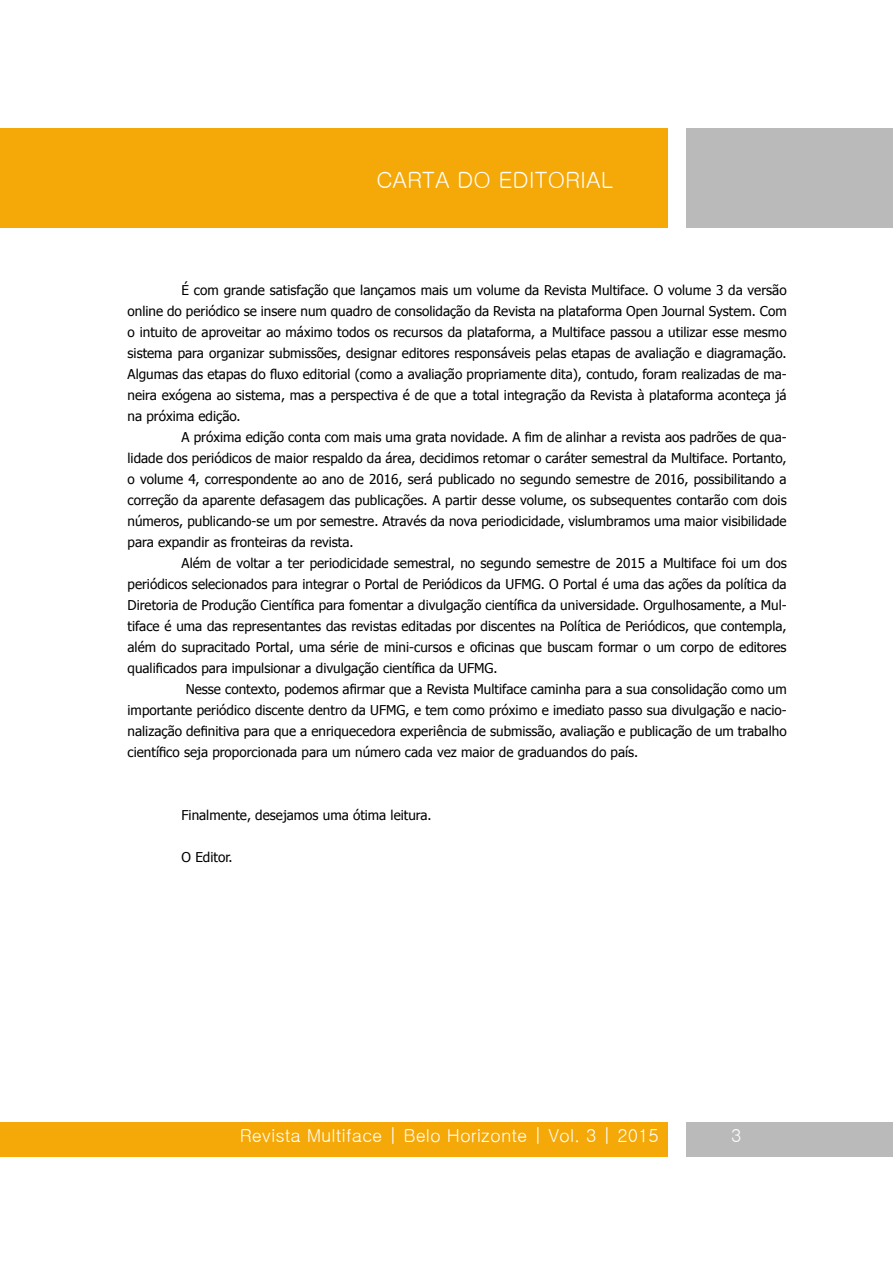
<style>
.page{position:relative;width:893px;height:1263px;background:#fff}
.page>*{position:absolute;margin:0;border:0;box-sizing:border-box;transform-origin:0 0}
.t1{font:22.5px "Gulim";color:#fff}
.t2{font:18px "Gulim";color:#fff}
.t3{font:13.5px "Tahoma";color:#000}
</style>
<div class="page">
<div style="left:0;top:128px;width:668px;height:99px;background:#f5a908"></div>
<div style="left:687px;top:128px;width:206px;height:99px;background:#bababa"></div>
<div style="left:687px;top:1122px;width:206px;height:35px;background:#bababa"></div>
<div style="left:0;top:1122px;width:668px;height:35px;background:#f5a908"></div>
<h1 class="t1" style="left:376px;top:168px;width:238px">CARTA DO EDITORIAL</h1>
<p class="t3" style="left:182px;top:281px;width:607px">É com grande satisfação que lançamos mais um volume da Revista Multiface. O volume 3 da versão</p>
<p class="t3" style="left:128px;top:302px;width:661px">online do periódico se insere num quadro de consolidação da Revista na plataforma Open Journal System. Com</p>
<p class="t3" style="left:128px;top:323px;width:661px">o intuito de aproveitar ao máximo todos os recursos da plataforma, a Multiface passou a utilizar esse mesmo</p>
<p class="t3" style="left:128px;top:344px;width:661px">sistema para organizar submissões, designar editores responsáveis pelas etapas de avaliação e diagramação.</p>
<p class="t3" style="left:128px;top:365px;width:661px">Algumas das etapas do fluxo editorial (como a avaliação propriamente dita), contudo, foram realizadas de ma-</p>
<p class="t3" style="left:128px;top:386px;width:661px">neira exógena ao sistema, mas a perspectiva é de que a total integração da Revista à plataforma aconteça já</p>
<p class="t3" style="left:128px;top:407px;width:115px">na próxima edição.</p>
<p class="t3" style="left:182px;top:428px;width:607px">A próxima edição conta com mais uma grata novidade. A fim de alinhar a revista aos padrões de qua-</p>
<p class="t3" style="left:128px;top:449px;width:661px">lidade dos periódicos de maior respaldo da área, decidimos retomar o caráter semestral da Multiface. Portanto,</p>
<p class="t3" style="left:128px;top:470px;width:661px">o volume 4, correspondente ao ano de 2016, será publicado no segundo semestre de 2016, possibilitando a</p>
<p class="t3" style="left:128px;top:491px;width:661px">correção da aparente defasagem das publicações. A partir desse volume, os subsequentes contarão com dois</p>
<p class="t3" style="left:128px;top:512px;width:661px">números, publicando-se um por semestre. Através da nova periodicidade, vislumbramos uma maior visibilidade</p>
<p class="t3" style="left:128px;top:533px;width:228px">para expandir as fronteiras da revista.</p>
<p class="t3" style="left:182px;top:554px;width:607px">Além de voltar a ter periodicidade semestral, no segundo semestre de 2015 a Multiface foi um dos</p>
<p class="t3" style="left:128px;top:575px;width:661px">periódicos selecionados para integrar o Portal de Periódicos da UFMG. O Portal é uma das ações da política da</p>
<p class="t3" style="left:128px;top:596px;width:661px">Diretoria de Produção Científica para fomentar a divulgação científica da universidade. Orgulhosamente, a Mul-</p>
<p class="t3" style="left:128px;top:617px;width:661px">tiface é uma das representantes das revistas editadas por discentes na Política de Periódicos, que contempla,</p>
<p class="t3" style="left:128px;top:638px;width:661px">além do supracitado Portal, uma série de mini-cursos e oficinas que buscam formar o um corpo de editores</p>
<p class="t3" style="left:128px;top:659px;width:372px">qualificados para impulsionar a divulgação científica da UFMG.</p>
<p class="t3" style="left:186px;top:680px;width:602px">Nesse contexto, podemos afirmar que a Revista Multiface caminha para a sua consolidação como um</p>
<p class="t3" style="left:128px;top:701px;width:661px">importante periódico discente dentro da UFMG, e tem como próximo e imediato passo sua divulgação e nacio-</p>
<p class="t3" style="left:128px;top:722px;width:661px">nalização definitiva para que a enriquecedora experiência de submissão, avaliação e publicação de um trabalho</p>
<p class="t3" style="left:128px;top:743px;width:512px">científico seja proporcionada para um número cada vez maior de graduandos do país.</p>
<p class="t3" style="left:182px;top:806px;width:252px">Finalmente, desejamos uma ótima leitura.</p>
<p class="t3" style="left:182px;top:848px;width:52px">O Editor.</p>
<h2 class="t2" style="left:240px;top:1127px;width:421px">Revista Multiface | Belo Horizonte | Vol. 3 | 2015</h2>
<h2 class="t2" style="left:731px;top:1127px;width:12px">3</h2>
</div>
